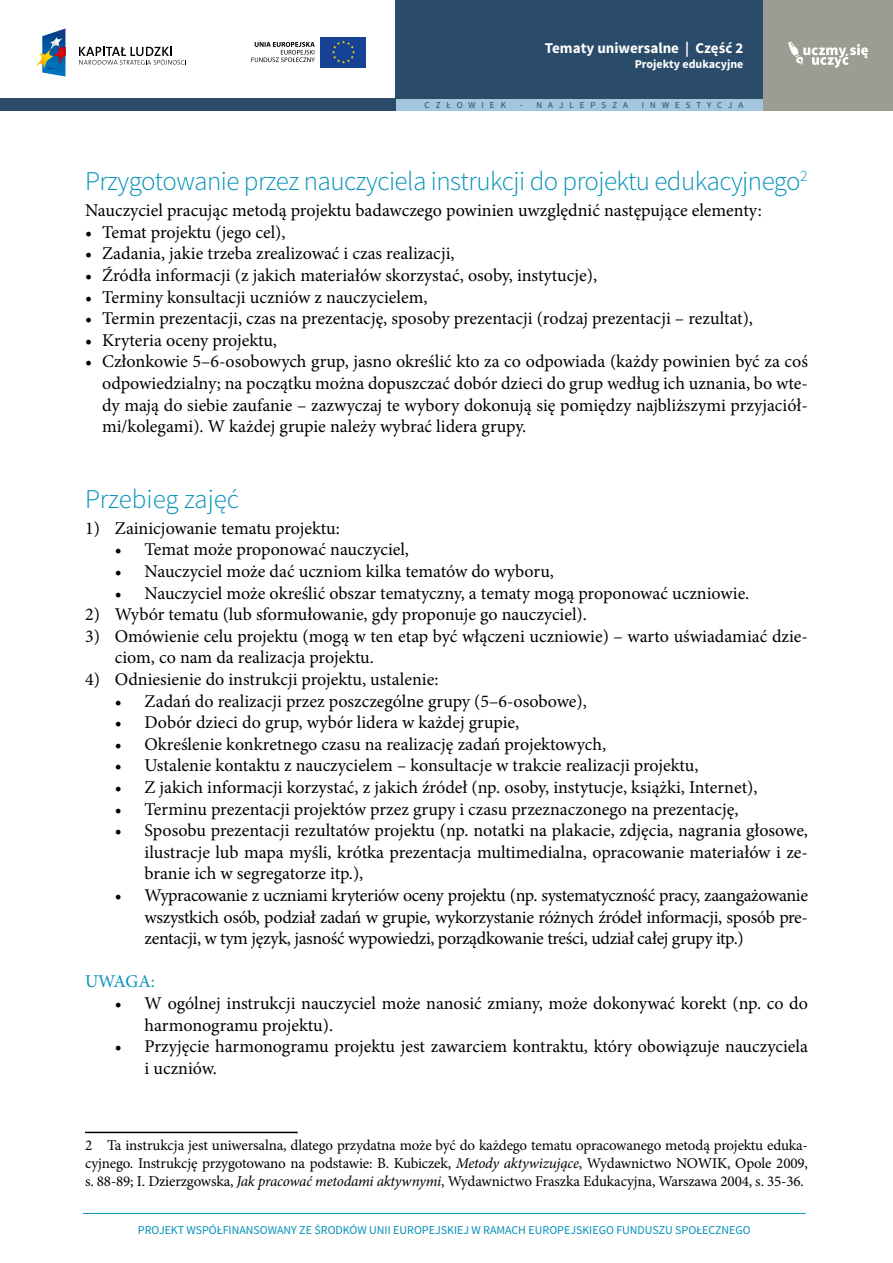
<style>
.page{position:relative;width:893px;height:1263px;background:#fff}
.page>*{position:absolute;margin:0;border:0;box-sizing:border-box;transform-origin:0 0}
.t1{font:300 27px "Source Sans Pro";letter-spacing:-.02em;color:#0592ba}
.t2{font:300 27px "Source Sans Pro";color:#0592ba}
.t3{font:18px/21.6px "Minion Pro";color:#000;text-align:justify}
.t4{font:18px "Minion Pro";letter-spacing:-.015em;color:#0592ba}
.t5{font:15px/18px "Minion Pro";letter-spacing:-.01em;color:#000;text-align:justify}
.t6{font:700 15px "Source Sans Pro";color:#fff}
.t7{font:12px "Source Sans Pro";color:#0592ba}
.t8{font:700 12px "Source Sans Pro";color:#fff}
.t9{font:9px "Source Sans Pro";letter-spacing:.67em;color:#2a4b6a}
.s1{font-style:italic}
</style>
<div class="page">
<div style="left:395px;top:99px;width:368px;height:12px;background:#a2c6dd"></div>
<div style="left:0;top:99px;width:395px;height:12px;background:#2a4b6a"></div>
<div style="left:763px;top:0;width:130px;height:111px;background:#9d9c93"></div>
<div style="left:395px;top:0;width:368px;height:99px;background:#2a4b6a"></div>
<svg style="left:788px;top:42px;width:80px;height:26px"></svg>
<hr style="left:83px;top:1213px;width:723px;height:1px;background:#0592ba">
<svg style="left:79px;top:47px;width:107px;height:18px"></svg>
<svg style="left:36px;top:28px;width:29px;height:49px"></svg>
<div style="left:320px;top:37px;width:46px;height:30px;background:#164194"></div>
<svg style="left:332px;top:40px;width:23px;height:24px"></svg>
<svg style="left:251px;top:42px;width:64px;height:20px"></svg>
<hr style="left:85px;top:1132px;width:213px;height:1px;background:#000">
<p class="t6" style="left:545px;top:39px;width:200px">Tematy uniwersalne | Część 2</p>
<p class="t8" style="left:635px;top:56px;width:110px">Projekty edukacyjne</p>
<p class="t9" style="left:425px;top:100px;width:83px">CZŁOWIEK</p>
<p class="t9" style="left:520px;top:100px;width:110px">- NAJLEPSZA</p>
<p class="t9" style="left:642px;top:100px;width:103px">INWESTYCJA</p>
<h1 class="t1" style="left:85px;top:165px;width:724px">Przygotowanie przez nauczyciela instrukcji do projektu edukacyjnego<sup>2</sup></h1>
<p class="t3" style="left:85px;top:200px;width:678px">Nauczyciel pracując metodą projektu badawczego powinien uwzględnić następujące elementy:</p>
<p class="t3" style="left:85px;top:221px;width:202px">• Temat projektu (jego cel),</p>
<p class="t3" style="left:85px;top:243px;width:371px">• Zadania, jakie trzeba zrealizować i czas realizacji,</p>
<p class="t3" style="left:85px;top:265px;width:514px">• Źródła informacji (z jakich materiałów skorzystać, osoby, instytucje),</p>
<p class="t3" style="left:85px;top:286px;width:344px">• Terminy konsultacji uczniów z nauczycielem,</p>
<p class="t3" style="left:85px;top:308px;width:669px">• Termin prezentacji, czas na prezentację, sposoby prezentacji (rodzaj prezentacji – rezultat),</p>
<p class="t3" style="left:85px;top:329px;width:194px">• Kryteria oceny projektu,</p>
<p class="t3" style="left:102px;top:351px;width:707px;text-indent:-17px">• Członkowie 5–6-osobowych grup, jasno określić kto za co odpowiada (każdy powinien być za coś odpowiedzialny; na początku można dopuszczać dobór dzieci do grup według ich uznania, bo wte&shy;dy mają do siebie zaufanie – zazwyczaj te wybory dokonują się pomiędzy najbliższymi przyjaciół&shy;mi/kolegami). W każdej grupie należy wybrać lidera grupy.</p>
<h1 class="t2" style="left:85px;top:482px;width:155px">Przebieg zajęć</h1>
<p class="t3" style="left:85px;top:517px;width:256px">1) Zainicjowanie tematu projektu:</p>
<p class="t3" style="left:115px;top:539px;width:296px">• Temat może proponować nauczyciel,</p>
<p class="t3" style="left:115px;top:560px;width:441px">• Nauczyciel może dać uczniom kilka tematów do wyboru,</p>
<p class="t3" style="left:115px;top:582px;width:636px">• Nauczyciel może określić obszar tematyczny, a tematy mogą proponować uczniowie.</p>
<p class="t3" style="left:85px;top:604px;width:503px">2) Wybór tematu (lub sformułowanie, gdy proponuje go nauczyciel).</p>
<p class="t3" style="left:115px;top:625px;width:695px;text-indent:-30px">3) Omówienie celu projektu (mogą w ten etap być włączeni uczniowie) – warto uświadamiać dzie&shy;ciom, co nam da realizacja projektu.</p>
<p class="t3" style="left:85px;top:668px;width:355px">4) Odniesienie do instrukcji projektu, ustalenie:</p>
<p class="t3" style="left:115px;top:690px;width:474px">• Zadań do realizacji przez poszczególne grupy (5–6-osobowe),</p>
<p class="t3" style="left:115px;top:712px;width:406px">• Dobór dzieci do grup, wybór lidera w każdej grupie,</p>
<p class="t3" style="left:115px;top:733px;width:493px">• Określenie konkretnego czasu na realizację zadań projektowych,</p>
<p class="t3" style="left:115px;top:755px;width:585px">• Ustalenie kontaktu z nauczycielem – konsultacje w trakcie realizacji projektu,</p>
<p class="t3" style="left:115px;top:776px;width:644px">• Z jakich informacji korzystać, z jakich źródeł (np. osoby, instytucje, książki, Internet),</p>
<p class="t3" style="left:115px;top:798px;width:625px">• Terminu prezentacji projektów przez grupy i czasu przeznaczonego na prezentację,</p>
<p class="t3" style="left:145px;top:820px;width:665px;text-indent:-30px">• Sposobu prezentacji rezultatów projektu (np. notatki na plakacie, zdjęcia, nagrania głosowe, ilustracje lub mapa myśli, krótka prezentacja multimedialna, opracowanie materiałów i ze&shy;branie ich w segregatorze itp.),</p>
<p class="t3" style="left:145px;top:884px;width:665px;text-indent:-30px">• Wypracowanie z uczniami kryteriów oceny projektu (np. systematyczność pracy, zaangażowanie wszystkich osób, podział zadań w grupie, wykorzystanie różnych źródeł informacji, sposób pre&shy;zentacji, w tym język, jasność wypowiedzi, porządkowanie treści, udział całej grupy itp.)</p>
<p class="t4" style="left:85px;top:969px;width:71px">UWAGA:</p>
<p class="t3" style="left:145px;top:992px;width:665px;text-indent:-30px">• W ogólnej instrukcji nauczyciel może nanosić zmiany, może dokonywać korekt (np. co do harmonogramu projektu).</p>
<p class="t3" style="left:145px;top:1036px;width:665px;text-indent:-30px">• Przyjęcie harmonogramu projektu jest zawarciem kontraktu, który obowiązuje nauczyciela i uczniów.</p>
<p class="t5" style="left:85px;top:1137px;width:724px">2 Ta instrukcja jest uniwersalna, dlatego przydatna może być do każdego tematu opracowanego metodą projektu eduka&shy;cyjnego. Instrukcję przygotowano na podstawie: B. Kubiczek, <span class="s1">Metody aktywizujące</span>, Wydawnictwo NOWIK, Opole 2009, s. 88-89; I. Dzierzgowska, <span class="s1">Jak pracować metodami aktywnymi</span>, Wydawnictwo Fraszka Edukacyjna, Warszawa 2004, s. 35-36.</p>
<p class="t7" style="left:138px;top:1222px;width:614px">PROJEKT WSPÓŁFINANSOWANY ZE ŚRODKÓW UNII EUROPEJSKIEJ W RAMACH EUROPEJSKIEGO FUNDUSZU SPOŁECZNEGO</p>
</div>
